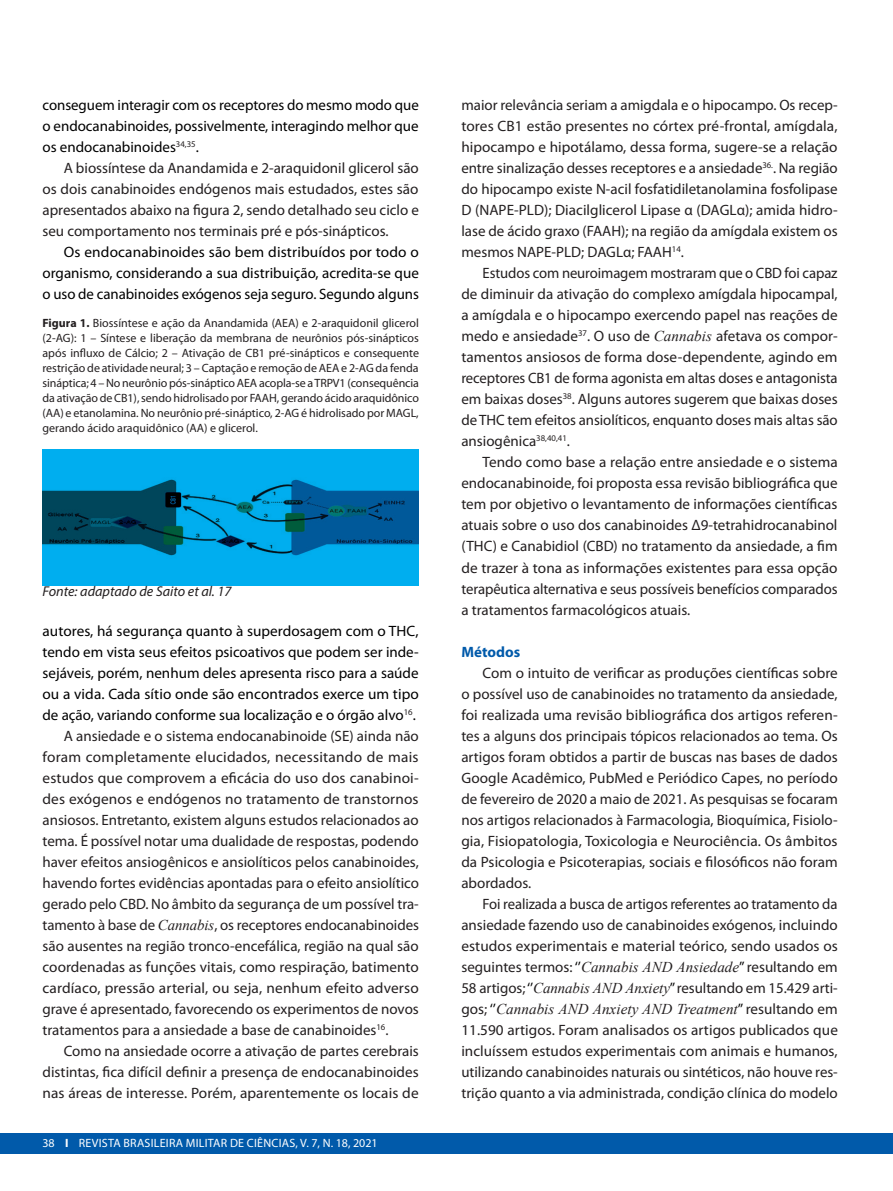
<style>
.page{position:relative;width:893px;height:1191px;background:#fff}
.page>*{position:absolute;margin:0;border:0;box-sizing:border-box;transform-origin:0 0}
.t1{font:15px/21px "Myriad Pro";color:#231f20;text-align:justify}
.t2{font:15px/21px "Myriad Pro";color:#000001;text-align:justify}
.t3{font:italic 15px "Times New Roman";letter-spacing:.005em;color:#231f20}
.t4{font:700 15px "Myriad Pro";color:#015aaa}
.t5{font:italic 14.25px "Myriad Pro";color:#231f20}
.t6{font:12px/15px "Myriad Pro";color:#231f20;text-align:justify}
.t7{font:12px "Myriad Pro";letter-spacing:.02em;color:#fff}
.s1{font-weight:700}
.s2{font-family:"Times New Roman";font-style:italic}
.s3{color:#000001}
.s4{font-family:"Myriad Pro";font-style:normal}
.s5{font-family:"Myriad Pro";font-style:normal;color:#000001}
</style>
<div class="page">
<div style="left:0;top:1133px;width:893px;height:20px;background:#015aaa"></div>
<img style="left:43px;top:450px;width:376px;height:135px">
<p class="t2" style="left:43px;top:95px;width:378px">conseguem interagir com os receptores do mesmo modo que o endocanabinoides, possivelmente, interagindo melhor que os endocanabinoides<sup>34,35</sup>.</p>
<p class="t1" style="left:43px;top:158px;width:378px;text-indent:21px">A biossíntese da Anandamida e 2-araquidonil glicerol são os dois canabinoides endógenos mais estudados, estes são apresentados abaixo na figura 2, sendo detalhado seu ciclo e seu comportamento nos terminais pré e pós-sinápticos.</p>
<p class="t2" style="left:43px;top:242px;width:378px;text-indent:21px">Os endocanabinoides são bem distribuídos por todo o organismo, considerando a sua distribuição, acredita-se que o uso de canabinoides exógenos seja seguro. Segundo alguns</p>
<p class="t6" style="left:43px;top:315px;width:378px"><span class="s1">Figura 1.</span> Biossíntese e ação da Anandamida (AEA) e 2-araquidonil glicerol (2-AG): 1 – Síntese e liberação da membrana de neurônios pós-sinápticos após influxo de Cálcio; 2 – Ativação de CB1 pré-sinápticos e consequente restrição de atividade neural; 3 – Captação e remoção de AEA e 2-AG da fenda sináptica; 4 – No neurônio pós-sináptico AEA acopla-se a TRPV1 (consequência da ativação de CB1), sendo hidrolisado por FAAH, gerando ácido araquidônico (AA) e etanolamina. No neurônio pré-sináptico, 2-AG é hidrolisado por MAGL, gerando ácido araquidônico (AA) e glicerol.</p>
<p class="t5" style="left:43px;top:582px;width:191px">Fonte: adaptado de Saito et al. 17</p>
<p class="t2" style="left:43px;top:620px;width:378px">autores, há segurança quanto à superdosagem com o THC,</p>
<p class="t2" style="left:43px;top:641px;width:378px">tendo em vista seus efeitos psicoativos que podem ser inde-</p>
<p class="t2" style="left:43px;top:662px;width:378px">sejáveis, porém, nenhum deles apresenta risco para a saúde</p>
<p class="t2" style="left:43px;top:683px;width:378px">ou a vida. Cada sítio onde são encontrados exerce um tipo</p>
<p class="t2" style="left:43px;top:704px;width:375px">de ação, variando conforme sua localização e o órgão alvo<sup>16</sup>.</p>
<p class="t1" style="left:64px;top:725px;width:357px">A ansiedade e o sistema endocanabinoide (SE) ainda não</p>
<p class="t1" style="left:43px;top:746px;width:378px">foram completamente elucidados, necessitando de mais</p>
<p class="t1" style="left:43px;top:767px;width:378px">estudos que comprovem a eficácia do uso dos canabinoi-</p>
<p class="t1" style="left:43px;top:788px;width:378px">des exógenos e endógenos no tratamento de transtornos</p>
<p class="t1" style="left:43px;top:809px;width:378px">ansiosos. Entretanto, existem alguns estudos relacionados ao</p>
<p class="t1" style="left:43px;top:830px;width:378px">tema. É possível notar uma dualidade de respostas, podendo</p>
<p class="t1" style="left:43px;top:851px;width:378px">haver efeitos ansiogênicos e ansiolíticos pelos canabinoides,</p>
<p class="t1" style="left:43px;top:872px;width:378px">havendo fortes evidências apontadas para o efeito ansiolítico</p>
<p class="t1" style="left:43px;top:893px;width:378px">gerado pelo CBD. No âmbito da segurança de um possível tra-</p>
<p class="t1" style="left:43px;top:914px;width:378px">tamento à base de <span class="s2">Cannabis</span>, os receptores endocanabinoides</p>
<p class="t1" style="left:43px;top:935px;width:378px">são ausentes na região tronco-encefálica, região na qual são</p>
<p class="t1" style="left:43px;top:956px;width:378px">coordenadas as funções vitais, como respiração, batimento</p>
<p class="t1" style="left:43px;top:977px;width:378px">cardíaco, pressão arterial, ou seja, nenhum efeito adverso</p>
<p class="t1" style="left:43px;top:998px;width:378px">grave é apresentado, favorecendo os experimentos de novos</p>
<p class="t1" style="left:43px;top:1019px;width:348px">tratamentos para a ansiedade a base de canabinoides<sup>16</sup>.</p>
<p class="t1" style="left:64px;top:1040px;width:357px">Como na ansiedade ocorre a ativação de partes cerebrais</p>
<p class="t1" style="left:43px;top:1061px;width:378px">distintas, fica difícil definir a presença de endocanabinoides</p>
<p class="t1" style="left:43px;top:1082px;width:378px">nas áreas de interesse. Porém, aparentemente os locais de</p>
<p class="t7" style="left:42px;top:1135px;width:337px">38 <span class="s1">I</span> REVISTA BRASILEIRA MILITAR DE CIÊNCIAS, V. 7, N. 18, 2021</p>
<p class="t1" style="left:461px;top:95px;width:378px">maior relevância seriam a amigdala e o hipocampo. Os recep&shy;tores CB1 estão presentes no córtex pré-frontal, amígdala, hipocampo e hipotálamo, dessa forma, sugere-se a relação entre sinalização desses receptores e a ansiedade<sup>36.</sup>. Na região do hipocampo existe N-acil fosfatidiletanolamina fosfolipase D (NAPE-PLD); Diacilglicerol Lipase α (DAGLα); amida hidro&shy;lase de ácido graxo (FAAH); na região da amígdala existem os mesmos NAPE-PLD; DAGLα; FAAH<sup>14</sup>.</p>
<p class="t1" style="left:461px;top:263px;width:378px;text-indent:21px">Estudos com neuroimagem mostraram que o CBD foi capaz de diminuir da ativação do complexo amígdala hipocampal, a amígdala e o hipocampo exercendo papel nas reações de medo e ansiedade<sup>37</sup>. O uso de <span class="s2">Cannabis</span> afetava os compor&shy;tamentos ansiosos de forma dose-dependente, agindo em receptores CB1 de forma agonista em altas doses e antagonista em baixas doses<sup>38</sup>. Alguns autores sugerem que baixas doses de THC tem efeitos ansiolíticos, enquanto doses mais altas são ansiogênica<sup>38,40,41</sup>.</p>
<p class="t1" style="left:461px;top:452px;width:378px;text-indent:21px">Tendo como base a relação entre ansiedade e o sistema endocanabinoide, foi proposta essa revisão bibliográfica que tem por objetivo o levantamento de informações científicas atuais sobre o uso dos canabinoides Δ9-tetrahidrocanabinol (THC) e Canabidiol (CBD) no tratamento da ansiedade, a fim de trazer à tona as informações existentes para essa opção terapêutica alternativa e seus possíveis benefícios comparados a tratamentos farmacológicos atuais.</p>
<p class="t4" style="left:461px;top:641px;width:60px">Métodos</p>
<p class="t1" style="left:461px;top:662px;width:378px;text-indent:21px">Com o intuito de verificar as produções científicas sobre o possível uso de canabinoides no tratamento da ansiedade, foi realizada uma revisão bibliográfica dos artigos referen&shy;tes a alguns dos principais tópicos relacionados ao tema. Os artigos foram obtidos a partir de buscas nas bases de dados Google Acadêmico, PubMed e Periódico Capes, no período de fevereiro de 2020 a maio de 2021. As pesquisas se focaram nos artigos relacionados à Farmacologia, Bioquímica, Fisiolo&shy;gia, Fisiopatologia, Toxicologia e Neurociência. Os âmbitos da Psicologia e Psicoterapias, sociais e filosóficos não foram abordados.</p>
<p class="t1" style="left:461px;top:893px;width:378px;text-indent:21px">Foi realizada a busca de artigos referentes ao tratamento da ansiedade fazendo uso de canabinoides exógenos, incluindo estudos experimentais e material teórico, sendo usados os seguintes termos: <span class="s3">‘’</span><span class="s2">Cannabis AND Ansiedade</span><span class="s3">’’</span> resultando em 58 artigos; <span class="s3">‘’</span><span class="s2">Cannabis AND Anxiety</span><span class="s3">’’</span> resultando em 15.429 arti-</p>
<p class="t3" style="left:461px;top:998px;width:378px"><span class="s4">gos;</span> <span class="s5">‘’</span>Cannabis AND Anxiety AND Treatment<span class="s5">’’</span> <span class="s4">resultando em</span></p>
<p class="t1" style="left:461px;top:1019px;width:378px">11.590 artigos. Foram analisados os artigos publicados que incluíssem estudos experimentais com animais e humanos, utilizando canabinoides naturais ou sintéticos, não houve res&shy;trição quanto a via administrada, condição clínica do modelo</p>
</div>
